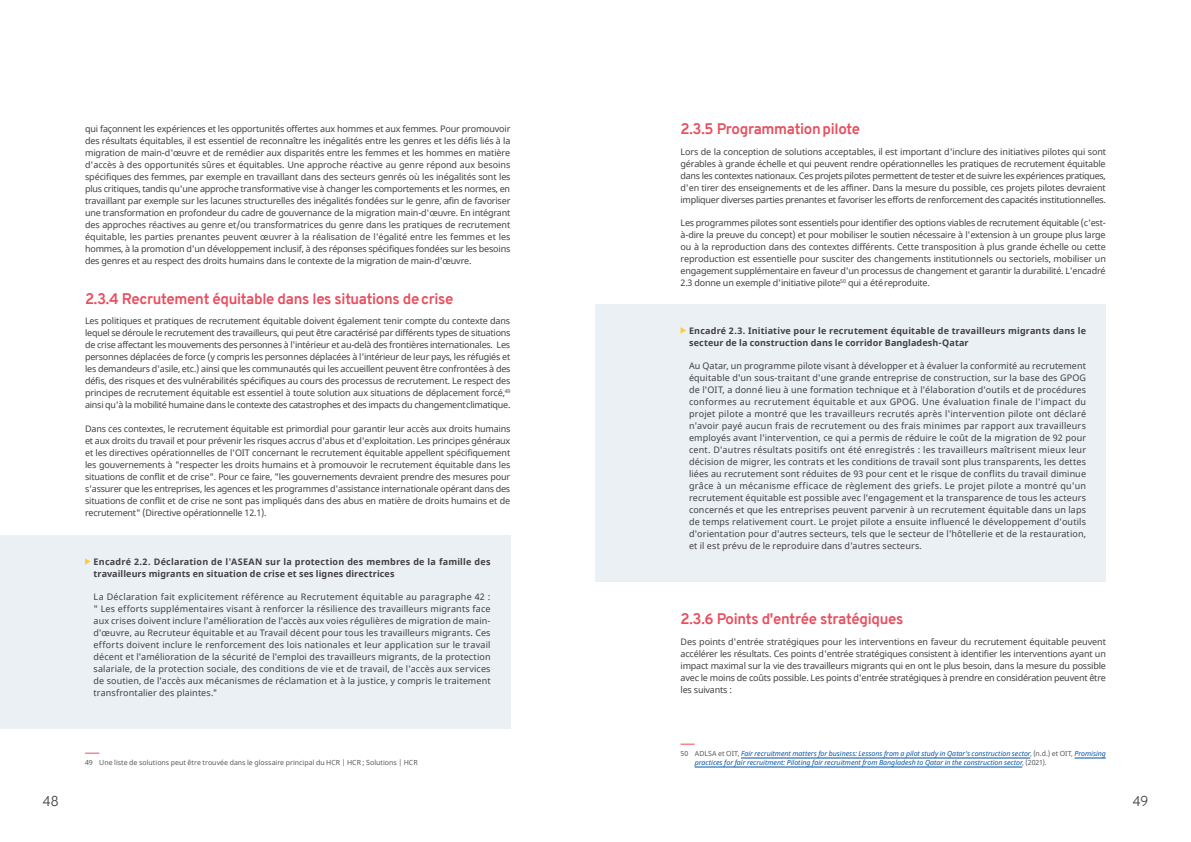
<style>
.page{position:relative;width:1191px;height:842px;background:#fff}
.page>*{position:absolute;margin:0;border:0;box-sizing:border-box;transform-origin:0 0}
.t1{font:700 15px "Overpass";letter-spacing:-.02em;color:#e84e5e}
.t2{font:300 14px "Overpass";color:#414042}
.t3{font:9px/12px "Noto Sans";letter-spacing:-.02em;color:#414042;text-align:justify}
.t4{font:700 9px/12px "Noto Sans";letter-spacing:.015em;color:#414042}
.t5{font:italic 7px/9px "Noto Sans";color:#0054a6}
.t6{font:7px "Noto Sans";color:#58595b}
.s1{font-style:normal;color:#58595b}
</style>
<div class="page">
<svg style="left:85px;top:753px;width:14px;height:1px"></svg>
<div style="left:0;top:535px;width:510px;height:51px;background:#ebf0f4"></div>
<div style="left:0;top:570px;width:510px;height:136px;background:#ebf0f4"></div>
<div style="left:0;top:690px;width:510px;height:39px;background:#ebf0f4"></div>
<svg style="left:85px;top:558px;width:6px;height:7px"></svg>
<svg style="left:680px;top:744px;width:14px;height:1px"></svg>
<hr style="left:741px;top:758px;width:289px;height:1px;background:#0054a6">
<hr style="left:1074px;top:758px;width:32px;height:1px;background:#0054a6">
<hr style="left:694px;top:767px;width:328px;height:1px;background:#0054a6">
<div style="left:595px;top:304px;width:511px;height:51px;background:#ebf0f4"></div>
<div style="left:595px;top:339px;width:511px;height:220px;background:#ebf0f4"></div>
<div style="left:595px;top:543px;width:511px;height:39px;background:#ebf0f4"></div>
<svg style="left:680px;top:327px;width:6px;height:7px"></svg>
<p class="t3" style="left:85px;top:123px;width:427px">qui façonnent les expériences et les opportunités offertes aux hommes et aux femmes. Pour promouvoir des résultats équitables, il est essentiel de reconnaître les inégalités entre les genres et les défis liés à la migration de main-d'œuvre et de remédier aux disparités entre les femmes et les hommes en matière d'accès à des opportunités sûres et équitables. Une approche réactive au genre répond aux besoins spécifiques des femmes, par exemple en travaillant dans des secteurs genrés où les inégalités sont les plus critiques, tandis qu'une approche transformative vise à changer les comportements et les normes, en travaillant par exemple sur les lacunes structurelles des inégalités fondées sur le genre, afin de favoriser une transformation en profondeur du cadre de gouvernance de la migration main-d'œuvre. En intégrant des approches réactives au genre et/ou transformatrices du genre dans les pratiques de recrutement équitable, les parties prenantes peuvent œuvrer à la réalisation de l'égalité entre les femmes et les hommes, à la promotion d'un développement inclusif, à des réponses spécifiques fondées sur les besoins des genres et au respect des droits humains dans le contexte de la migration de main-d'œuvre.</p>
<h1 class="t1" style="left:85px;top:288px;width:370px">2.3.4 Recrutement équitable dans les situations decrise</h1>
<p class="t3" style="left:85px;top:315px;width:427px">Les politiques et pratiques de recrutement équitable doivent également tenir compte du contexte dans lequel se déroule le recrutement des travailleurs, qui peut être caractérisé par différents types de situations de crise affectant les mouvements des personnes à l'intérieur et au-delà des frontières internationales. Les personnes déplacées de force (y compris les personnes déplacées à l'intérieur de leur pays, les réfugiés et les demandeurs d'asile, etc.) ainsi que les communautés qui les accueillent peuvent être confrontées à des défis, des risques et des vulnérabilités spécifiques au cours des processus de recrutement. Le respect des principes de recrutement équitable est essentiel à toute solution aux situations de déplacement forcé,<sup>49 </sup>ainsi qu'à la mobilité humaine dans le contexte des catastrophes et des impacts du changementclimatique.</p>
<p class="t3" style="left:85px;top:423px;width:427px">Dans ces contextes, le recrutement équitable est primordial pour garantir leur accès aux droits humains et aux droits du travail et pour prévenir les risques accrus d'abus et d'exploitation. Les principes généraux et les directives opérationnelles de l'OIT concernant le recrutement équitable appellent spécifiquement les gouvernements à "respecter les droits humains et à promouvoir le recrutement équitable dans les situations de conflit et de crise". Pour ce faire, "les gouvernements devraient prendre des mesures pour s'assurer que les entreprises, les agences et les programmes d'assistance internationale opérant dans des situations de conflit et de crise ne sont pas impliqués dans des abus en matière de droits humains et de recrutement" (Directive opérationnelle 12.1).</p>
<p class="t4" style="left:94px;top:556px;width:398px">Encadré 2.2. Déclaration de l'ASEAN sur la protection des membres de la famille des travailleurs migrants en situation de crise et ses lignes directrices</p>
<p class="t3" style="left:94px;top:591px;width:398px">La Déclaration fait explicitement référence au Recrutement équitable au paragraphe 42 : " Les efforts supplémentaires visant à renforcer la résilience des travailleurs migrants face aux crises doivent inclure l'amélioration de l'accès aux voies régulières de migration de main&shy;d'œuvre, au Recruteur équitable et au Travail décent pour tous les travailleurs migrants. Ces efforts doivent inclure le renforcement des lois nationales et leur application sur le travail décent et l'amélioration de la sécurité de l'emploi des travailleurs migrants, de la protection salariale, de la protection sociale, des conditions de vie et de travail, de l'accès aux services de soutien, de l'accès aux mécanismes de réclamation et à la justice, y compris le traitement transfrontalier des plaintes."</p>
<p class="t6" style="left:85px;top:758px;width:334px">49 Une liste de solutions peut être trouvée dans le glossaire principal du HCR | HCR ; Solutions | HCR</p>
<h1 class="t1" style="left:680px;top:118px;width:181px">2.3.5 Programmationpilote</h1>
<p class="t3" style="left:680px;top:146px;width:427px">Lors de la conception de solutions acceptables, il est important d'inclure des initiatives pilotes qui sont gérables à grande échelle et qui peuvent rendre opérationnelles les pratiques de recrutement équitable dans les contextes nationaux. Ces projets pilotes permettent de tester et de suivre les expériences pratiques, d'en tirer des enseignements et de les affiner. Dans la mesure du possible, ces projets pilotes devraient impliquer diverses parties prenantes et favoriser les efforts de renforcement des capacités institutionnelles.</p>
<p class="t3" style="left:680px;top:217px;width:427px">Les programmes pilotes sont essentiels pour identifier des options viables de recrutement équitable (c'est&shy;à-dire la preuve du concept) et pour mobiliser le soutien nécessaire à l'extension à un groupe plus large ou à la reproduction dans des contextes différents. Cette transposition à plus grande échelle ou cette reproduction est essentielle pour susciter des changements institutionnels ou sectoriels, mobiliser un engagement supplémentaire en faveur d'un processus de changement et garantir la durabilité. L'encadré 2.3 donne un exemple d'initiative pilote<sup>50</sup> qui a étéreproduite.</p>
<p class="t4" style="left:689px;top:325px;width:398px">Encadré 2.3. Initiative pour le recrutement équitable de travailleurs migrants dans le secteur de la construction dans le corridor Bangladesh-Qatar</p>
<p class="t3" style="left:689px;top:360px;width:398px">Au Qatar, un programme pilote visant à développer et à évaluer la conformité au recrutement équitable d'un sous-traitant d'une grande entreprise de construction, sur la base des GPOG de l'OIT, a donné lieu à une formation technique et à l'élaboration d'outils et de procédures conformes au recrutement équitable et aux GPOG. Une évaluation finale de l'impact du projet pilote a montré que les travailleurs recrutés après l'intervention pilote ont déclaré n'avoir payé aucun frais de recrutement ou des frais minimes par rapport aux travailleurs employés avant l'intervention, ce qui a permis de réduire le coût de la migration de 92 pour cent. D'autres résultats positifs ont été enregistrés : les travailleurs maîtrisent mieux leur décision de migrer, les contrats et les conditions de travail sont plus transparents, les dettes liées au recrutement sont réduites de 93 pour cent et le risque de conflits du travail diminue grâce à un mécanisme efficace de règlement des griefs. Le projet pilote a montré qu'un recrutement équitable est possible avec l'engagement et la transparence de tous les acteurs concernés et que les entreprises peuvent parvenir à un recrutement équitable dans un laps de temps relativement court. Le projet pilote a ensuite influencé le développement d'outils d'orientation pour d'autres secteurs, tels que le secteur de l'hôtellerie et de la restauration, et il est prévu de le reproduire dans d'autres secteurs.</p>
<h1 class="t1" style="left:680px;top:608px;width:224px">2.3.6 Points d'entrée stratégiques</h1>
<p class="t3" style="left:680px;top:636px;width:427px">Des points d'entrée stratégiques pour les interventions en faveur du recrutement équitable peuvent accélérer les résultats. Ces points d'entrée stratégiques consistent à identifier les interventions ayant un impact maximal sur la vie des travailleurs migrants qui en ont le plus besoin, dans la mesure du possible avec le moins de coûts possible. Les points d'entrée stratégiques à prendre en considération peuvent être les suivants :</p>
<p class="t5" style="left:694px;top:749px;width:413px;text-indent:-14px"><span class="s1">50 ADLSA et OIT,</span> Fair recruitment matters for business: Lessons from a pilot study in Qatar's construction sector<span class="s1">, (n.d.) et OIT,</span> Promising practices for fair recruitment: Piloting fair recruitment from Bangladesh to Qatar in the construction sector<span class="s1">, (2021).</span></p>
<h2 class="t2" style="left:43px;top:791px;width:18px">48</h2>
<h2 class="t2" style="left:1132px;top:791px;width:18px">49</h2>
</div>
